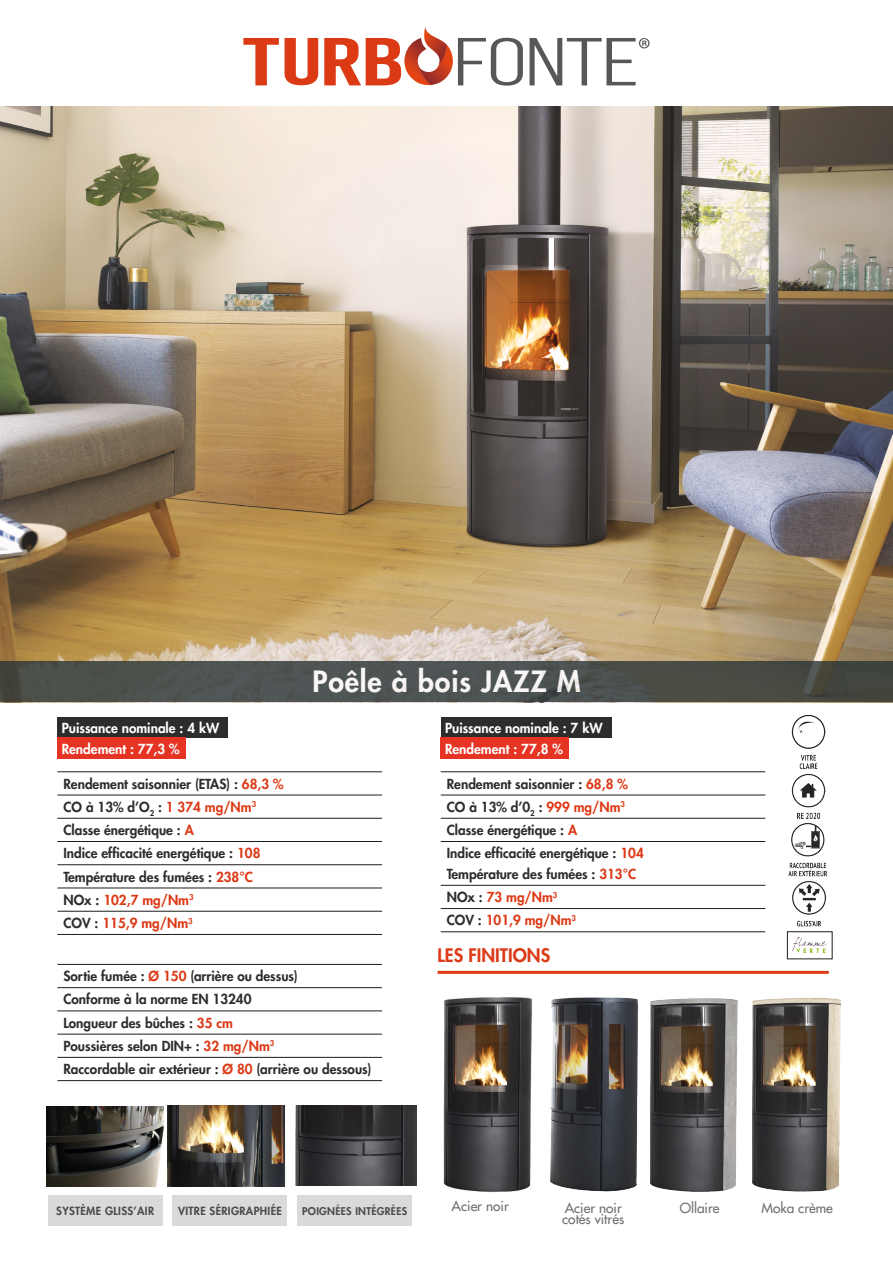
<style>
.page{position:relative;width:893px;height:1263px;background:#fff}
.page>*{position:absolute;margin:0;border:0;box-sizing:border-box;transform-origin:0 0}
.t1{font:800 28.5px "Futura LT";letter-spacing:.03em;color:#fff}
.t2{font:800 18.15px "Futura LT";color:#dd3b17}
.Despcription_Techniq{font:13.65px/10.9px "Futura LT";color:#70706f}
.t3{font:800 13.5px/21px "Futura LT";color:#2e2d2c}
.Sous-titre_Page_Text{font:800 13.5px "Futura LT";color:#fff}
.t4{font:800 13.5px "Futura LT";color:#dc3915}
.t5{font:800 10.95px "Futura LT";letter-spacing:.03em;color:#4b4b4a}
.t6{font:800 10.35px "Futura LT";letter-spacing:.03em;color:#4b4b4a}
.s1{color:#dd3b17}
.s2{color:#dc3915}
.s3{color:#2e2d2c}
</style>
<div class="page">
<img style="left:0;top:106px;width:893px;height:556px">
<svg style="left:0;top:662px;width:893px;height:40px;background:#4b4f4c"></svg>
<img style="left:443px;top:997px;width:90px;height:195px">
<img style="left:550px;top:997px;width:89px;height:195px">
<img style="left:752px;top:998px;width:89px;height:194px">
<img style="left:650px;top:998px;width:88px;height:194px">
<img style="left:47px;top:1106px;width:117px;height:80px">
<img style="left:168px;top:1105px;width:249px;height:81px">
<div style="left:48px;top:1196px;width:114px;height:30px;background:#dadada"></div>
<div style="left:173px;top:1196px;width:114px;height:30px;background:#dadada"></div>
<div style="left:297px;top:1196px;width:115px;height:30px;background:#dadada"></div>
<hr style="left:438px;top:971px;width:391px;height:3px;background:#df3c17">
<svg style="left:243px;top:38px;width:36px;height:47px"></svg>
<svg style="left:285px;top:38px;width:33px;height:47px"></svg>
<svg style="left:530px;top:38px;width:120px;height:47px"></svg>
<svg style="left:324px;top:27px;width:199px;height:59px"></svg>
<img style="left:792px;top:881px;width:34px;height:46px">
<img style="left:791px;top:773px;width:34px;height:45px">
<img style="left:788px;top:823px;width:39px;height:54px">
<img style="left:792px;top:715px;width:33px;height:53px">
<img style="left:792px;top:937px;width:35px;height:16px">
<div style="left:787px;top:931px;width:46px;height:28px;border:1px solid #1d1d1b"></div>
<div style="left:57px;top:716px;width:171px;height:21px;background:#2e2d2c"></div>
<div style="left:441px;top:716px;width:170px;height:21px;background:#2e2d2c"></div>
<div style="left:57px;top:737px;width:129px;height:22px;background:#e63424"></div>
<div style="left:441px;top:737px;width:128px;height:22px;background:#e63424"></div>
<hr style="left:57px;top:771px;width:325px;height:1px;background:#1d1d1b">
<hr style="left:57px;top:795px;width:325px;height:1px;background:#1d1d1b">
<hr style="left:57px;top:818px;width:325px;height:1px;background:#1d1d1b">
<hr style="left:57px;top:841px;width:325px;height:1px;background:#1d1d1b">
<hr style="left:57px;top:864px;width:325px;height:1px;background:#1d1d1b">
<hr style="left:57px;top:887px;width:325px;height:1px;background:#1d1d1b">
<hr style="left:57px;top:911px;width:325px;height:1px;background:#1d1d1b">
<hr style="left:57px;top:934px;width:325px;height:1px;background:#1d1d1b">
<hr style="left:441px;top:771px;width:324px;height:1px;background:#1d1d1b">
<hr style="left:441px;top:795px;width:324px;height:1px;background:#1d1d1b">
<hr style="left:441px;top:818px;width:324px;height:1px;background:#1d1d1b">
<hr style="left:441px;top:841px;width:324px;height:1px;background:#1d1d1b">
<hr style="left:441px;top:885px;width:324px;height:1px;background:#1d1d1b">
<hr style="left:441px;top:908px;width:324px;height:1px;background:#1d1d1b">
<hr style="left:441px;top:931px;width:324px;height:1px;background:#1d1d1b">
<hr style="left:57px;top:964px;width:325px;height:1px;background:#1d1d1b">
<hr style="left:57px;top:987px;width:325px;height:1px;background:#1d1d1b">
<hr style="left:57px;top:1010px;width:325px;height:1px;background:#1d1d1b">
<hr style="left:57px;top:1034px;width:325px;height:1px;background:#1d1d1b">
<hr style="left:57px;top:1057px;width:325px;height:1px;background:#1d1d1b">
<hr style="left:57px;top:1080px;width:325px;height:1px;background:#1d1d1b">
<h1 class="t1" style="left:312px;top:662px;width:270px">Poêle à bois JAZZ M</h1>
<p class="Sous-titre_Page_Text" style="left:62px;top:719px;width:159px">Puissance nominale : 4 kW</p>
<p class="Sous-titre_Page_Text" style="left:445px;top:719px;width:159px">Puissance nominale : 7 kW</p>
<p class="Sous-titre_Page_Text" style="left:62px;top:739px;width:119px">Rendement : 77,3 %</p>
<p class="Sous-titre_Page_Text" style="left:445px;top:739px;width:119px">Rendement : 77,8 %</p>
<p class="t3" style="left:63px;top:773px;width:222px">Rendement saisonnier (ETAS) : <span class="s1">68,3 %</span></p>
<p class="t3" style="left:63px;top:796px;width:194px">CO à 13% d’O<sub>2</sub> : <span class="s1">1 374 mg/Nm</span><sup>3</sup></p>
<p class="t3" style="left:63px;top:819px;width:132px">Classe énergétique : <span class="s2">A</span></p>
<p class="t3" style="left:63px;top:842px;width:199px">Indice efficacité energétique : <span class="s2">108</span></p>
<p class="t3" style="left:63px;top:866px;width:191px">Température des fumées : <span class="s2">238°C</span></p>
<p class="t4" style="left:63px;top:891px;width:132px"><span class="s3">NOx :</span> 102,7 mg/Nm<sup>3</sup></p>
<p class="t4" style="left:63px;top:914px;width:131px"><span class="s3">COV :</span> 115,9 mg/Nm<sup>3</sup></p>
<p class="t3" style="left:447px;top:773px;width:183px">Rendement saisonnier : <span class="s2">68,8 %</span></p>
<p class="t3" style="left:447px;top:796px;width:180px">CO à 13% d’0<sub>2</sub> : <span class="s2">999 mg/Nm</span><sup>3</sup></p>
<p class="t3" style="left:447px;top:819px;width:132px">Classe énergétique : <span class="s2">A</span></p>
<p class="t3" style="left:447px;top:842px;width:199px">Indice efficacité energétique : <span class="s2">104<br></span>Température des fumées : <span class="s2">313°C</span></p>
<p class="t4" style="left:447px;top:888px;width:112px"><span class="s3">NOx :</span> 73 mg/Nm<sup>3</sup></p>
<p class="t4" style="left:447px;top:911px;width:131px"><span class="s3">COV :</span> 101,9 mg/Nm<sup>3</sup></p>
<p class="t3" style="left:63px;top:965px;width:236px">Sortie fumée : <span class="s2">Ø 150</span> (arrière ou dessus)</p>
<p class="t3" style="left:63px;top:989px;width:190px">Conforme à la norme EN 13240</p>
<p class="t3" style="left:63px;top:1012px;width:171px">Longueur des bûches : <span class="s2">35 cm</span></p>
<p class="t3" style="left:63px;top:1035px;width:212px">Poussières selon DIN+ : <span class="s2">32 mg/Nm</span><sup>3</sup></p>
<p class="t3" style="left:63px;top:1058px;width:309px">Raccordable air extérieur : <span class="s2">Ø 80</span> (arrière ou dessous)</p>
<p class="t2" style="left:438px;top:943px;width:114px">LES FINITIONS</p>
<p class="t5" style="left:56px;top:1204px;width:99px">SYSTÈME GLISS’AIR</p>
<p class="t5" style="left:178px;top:1204px;width:105px">VITRE SÉRIGRAPHIÉE</p>
<p class="t6" style="left:302px;top:1204px;width:107px">POIGNÉES INTÉGRÉES</p>
<p class="Despcription_Techniq" style="left:452px;top:1201px;width:59px">Acier noir</p>
<p class="Despcription_Techniq" style="left:680px;top:1203px;width:41px">Ollaire</p>
<p class="Despcription_Techniq" style="left:761px;top:1202px;width:73px">Moka crème</p>
<p class="Despcription_Techniq" style="left:562px;top:1202px;width:63px">Acier noir cotés vitrés</p>
</div>
